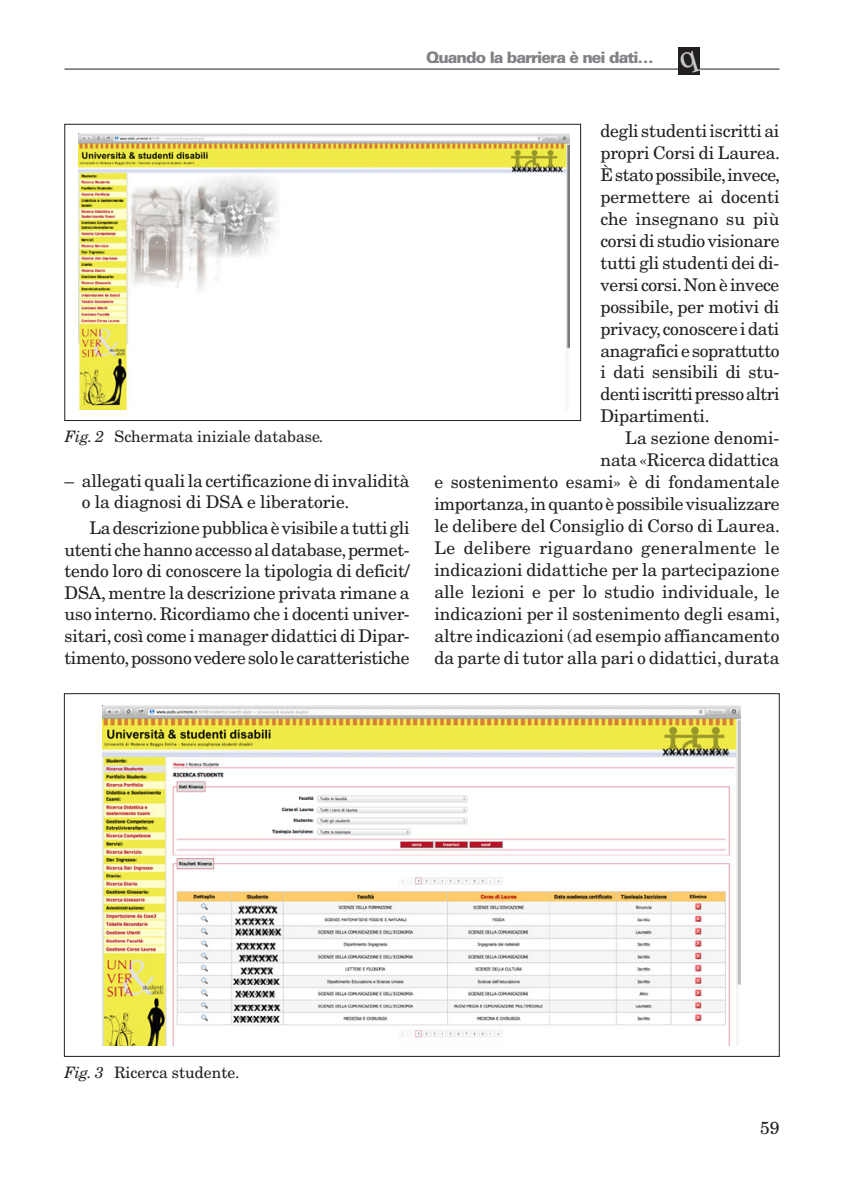
<style>
.page{position:relative;width:844px;height:1191px;background:#fff}
.page>*{position:absolute;margin:0;border:0;box-sizing:border-box;transform-origin:0 0}
.t1{font:17.5px/21.9px "New Century Schlbk LT Std";color:#231f20;text-align:justify}
.t2{font:15.75px "New Century Schlbk LT Std";color:#231f20}
.t3{font:900 15.75px "Univers LT Std";letter-spacing:-.06em;color:#808285}
.s1{font-style:italic}
</style>
<div class="page">
<div style="left:678px;top:47px;width:21px;height:28px;background:#231f20"></div>
<hr style="left:64px;top:69px;width:715px;height:1px;background:#231f20">
<img style="left:78px;top:133px;width:491px;height:276px">
<div style="left:64px;top:124px;width:516px;height:297px;border:1px solid #231f20"></div>
<img style="left:103px;top:705px;width:637px;height:340px">
<svg style="left:699px;top:49px;width:1px;height:26px"></svg>
<p class="t3" style="left:426px;top:47px;width:229px">Quando la barriera è nei dati…</p>
<p class="t2" style="left:65px;top:426px;width:261px"><span class="s1">Fig. 2</span> Schermata iniziale database<span class="s1">.</span></p>
<p class="t1" style="left:82px;top:470px;width:329px;text-indent:-17px">– allegati quali la certificazione di invalidità o la diagnosi di DSA e liberatorie.</p>
<p class="t1" style="left:64px;top:517px;width:346px;text-indent:25px">La descrizione pubblica è visibile a tutti gli utenti che hanno accesso al database, permet&shy;tendo loro di conoscere la tipologia di deficit/ DSA, mentre la descrizione privata rimane a uso interno. Ricordiamo che i docenti univer&shy;sitari, così come i manager didattici di Dipar&shy;timento, possono vedere solo le caratteristiche</p>
<p class="t1" style="left:600px;top:120px;width:181px">degli studenti iscritti ai propri Corsi di Laurea.<br>È stato possibile, invece, permettere ai docenti che insegnano su più corsi di studio visionare tutti gli studenti dei di&shy;versi corsi. Non è invece possibile, per motivi di privacy, conoscere i dati anagrafici e soprattutto i dati sensibili di stu&shy;denti iscritti presso altri Dipartimenti.</p>
<p class="t1" style="left:434px;top:427px;width:347px;text-align:right">La sezione denomi-<br>nata «Ricerca didattica<br>e sostenimento esami» è di fondamentale importanza, in quanto è possibile visualizzare le delibere del Consiglio di Corso di Laurea.<br>Le delibere riguardano generalmente le indicazioni didattiche per la partecipazione alle lezioni e per lo studio individuale, le indicazioni per il sostenimento degli esami, altre indicazioni (ad esempio affiancamento da parte di tutor alla pari o didattici, durata</p>
<p class="t2" style="left:64px;top:1062px;width:176px"><span class="s1">Fig. 3</span> Ricerca studente.</p>
<p class="t1" style="left:759px;top:1117px;width:21px">59</p>
</div>
